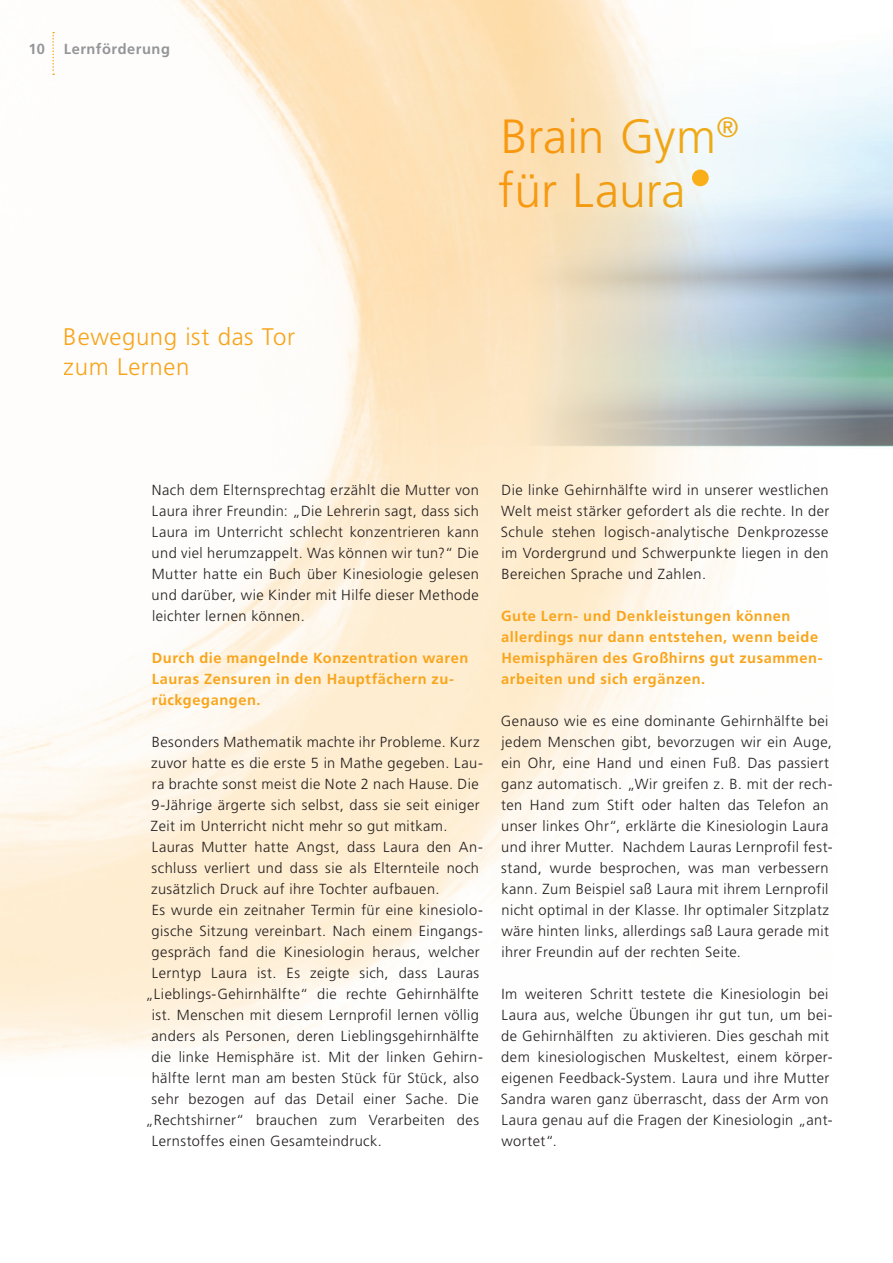
<style>
.page{position:relative;width:893px;height:1263px;background:#fff}
.page>*{position:absolute;margin:0;border:0;box-sizing:border-box;transform-origin:0 0}
.t1{font:300 48px/54px "Frutiger LT Std";color:#faaf18}
.t2{font:300 24px/30px "Frutiger LT Std";letter-spacing:.025em;color:#f9a51b}
.t3{font:300 14.7px/21px "Frutiger LT Std";letter-spacing:.03em;color:#231f20;text-align:justify}
.t4{font:700 14.7px/21px "Frutiger LT Std";letter-spacing:.035em;color:#f9a51b}
.t5{font:700 14.7px "Frutiger LT Std";letter-spacing:.035em;color:#939598}
</style>
<div class="page">
<img style="left:0;top:0;width:743px;height:1059px">
<img style="left:427px;top:0;width:466px;height:519px">
<div style="left:692px;top:169px;width:17px;height:17px;background:#faaf18;border-radius:50%"></div>
<svg style="left:52px;top:32px;width:2px;height:43px"></svg>
<p class="t5" style="left:29px;top:40px;width:18px">10</p>
<p class="t5" style="left:64px;top:40px;width:108px">Lernförderung</p>
<h1 class="t1" style="left:499px;top:110px;width:242px">Brain Gym<sup>® </sup>für Laura</h1>
<h2 class="t2" style="left:64px;top:322px;width:233px">Bewegung ist das Tor zum Lernen</h2>
<p class="t3" style="left:152px;top:480px;width:329px">Nach dem Elternsprechtag erzählt die Mutter von Laura ihrer Freundin: „Die Lehrerin sagt, dass sich Laura im Unterricht schlecht konzentrieren kann und viel herumzappelt. Was können wir tun?“ Die Mutter hatte ein Buch über Kinesiologie gelesen und darüber, wie Kinder mit Hilfe dieser Methode leichter lernen können.</p>
<p class="t4" style="left:152px;top:647px;width:318px">Durch die mangelnde Konzentration waren<br>Lauras Zensuren in den Hauptfächern zu&shy;rückgegangen.</p>
<p class="t3" style="left:152px;top:732px;width:329px">Besonders Mathematik machte ihr Probleme. Kurz</p>
<p class="t3" style="left:151px;top:753px;width:333px">zuvor hatte es die erste 5 in Mathe gegeben. Lau-</p>
<p class="t3" style="left:152px;top:774px;width:328px">ra brachte sonst meist die Note 2 nach Hause. Die</p>
<p class="t3" style="left:151px;top:795px;width:330px">9-Jährige ärgerte sich selbst, dass sie seit einiger</p>
<p class="t3" style="left:151px;top:816px;width:298px">Zeit im Unterricht nicht mehr so gut mitkam.</p>
<p class="t3" style="left:152px;top:837px;width:333px">Lauras Mutter hatte Angst, dass Laura den An-</p>
<p class="t3" style="left:152px;top:858px;width:329px">schluss verliert und dass sie als Elternteile noch</p>
<p class="t3" style="left:151px;top:879px;width:290px">zusätzlich Druck auf ihre Tochter aufbauen.</p>
<p class="t3" style="left:152px;top:900px;width:333px">Es wurde ein zeitnaher Termin für eine kinesiolo-</p>
<p class="t3" style="left:152px;top:921px;width:333px">gische Sitzung vereinbart. Nach einem Eingangs-</p>
<p class="t3" style="left:152px;top:942px;width:330px">gespräch fand die Kinesiologin heraus, welcher</p>
<p class="t3" style="left:152px;top:963px;width:329px">Lerntyp Laura ist. Es zeigte sich, dass Lauras</p>
<p class="t3" style="left:145px;top:984px;width:335px">„Lieblings-Gehirnhälfte“ die rechte Gehirnhälfte</p>
<p class="t3" style="left:152px;top:1005px;width:329px">ist. Menschen mit diesem Lernprofil lernen völlig</p>
<p class="t3" style="left:152px;top:1026px;width:329px">anders als Personen, deren Lieblingsgehirnhälfte</p>
<p class="t3" style="left:152px;top:1047px;width:333px">die linke Hemisphäre ist. Mit der linken Gehirn-</p>
<p class="t3" style="left:152px;top:1068px;width:328px">hälfte lernt man am besten Stück für Stück, also</p>
<p class="t3" style="left:152px;top:1089px;width:329px">sehr bezogen auf das Detail einer Sache. Die</p>
<p class="t3" style="left:145px;top:1110px;width:335px">„Rechtshirner“ brauchen zum Verarbeiten des</p>
<p class="t3" style="left:152px;top:1131px;width:232px">Lernstoffes einen Gesamteindruck.</p>
<p class="t3" style="left:501px;top:480px;width:330px">Die linke Gehirnhälfte wird in unserer westlichen Welt meist stärker gefordert als die rechte. In der Schule stehen logisch-analytische Denkprozesse im Vordergrund und Schwerpunkte liegen in den Bereichen Sprache und Zahlen.</p>
<p class="t4" style="left:501px;top:605px;width:323px">Gute Lern- und Denkleistungen können allerdings nur dann entstehen, wenn beide Hemisphären des Großhirns gut zusammen&shy;arbeiten und sich ergänzen.</p>
<p class="t3" style="left:501px;top:711px;width:333px;text-align:left">Genauso wie es eine dominante Gehirnhälfte bei jedem Menschen gibt, bevorzugen wir ein Auge, ein Ohr, eine Hand und einen Fuß. Das passiert ganz automatisch. „Wir greifen z. B. mit der rech&shy;ten Hand zum Stift oder halten das Telefon an unser linkes Ohr“, erklärte die Kinesiologin Laura und ihrer Mutter. Nachdem Lauras Lernprofil fest&shy;stand, wurde besprochen, was man verbessern kann. Zum Beispiel saß Laura mit ihrem Lernprofil nicht optimal in der Klasse. Ihr optimaler Sitzplatz wäre hinten links, allerdings saß Laura gerade mit ihrer Freundin auf der rechten Seite.</p>
<p class="t3" style="left:501px;top:984px;width:333px;text-align:left">Im weiteren Schritt testete die Kinesiologin bei Laura aus, welche Übungen ihr gut tun, um bei&shy;de Gehirnhälften zu aktivieren. Dies geschah mit dem kinesiologischen Muskeltest, einem körper&shy;eigenen Feedback-System. Laura und ihre Mutter Sandra waren ganz überrascht, dass der Arm von Laura genau auf die Fragen der Kinesiologin „ant&shy;wortet“.</p>
</div>
